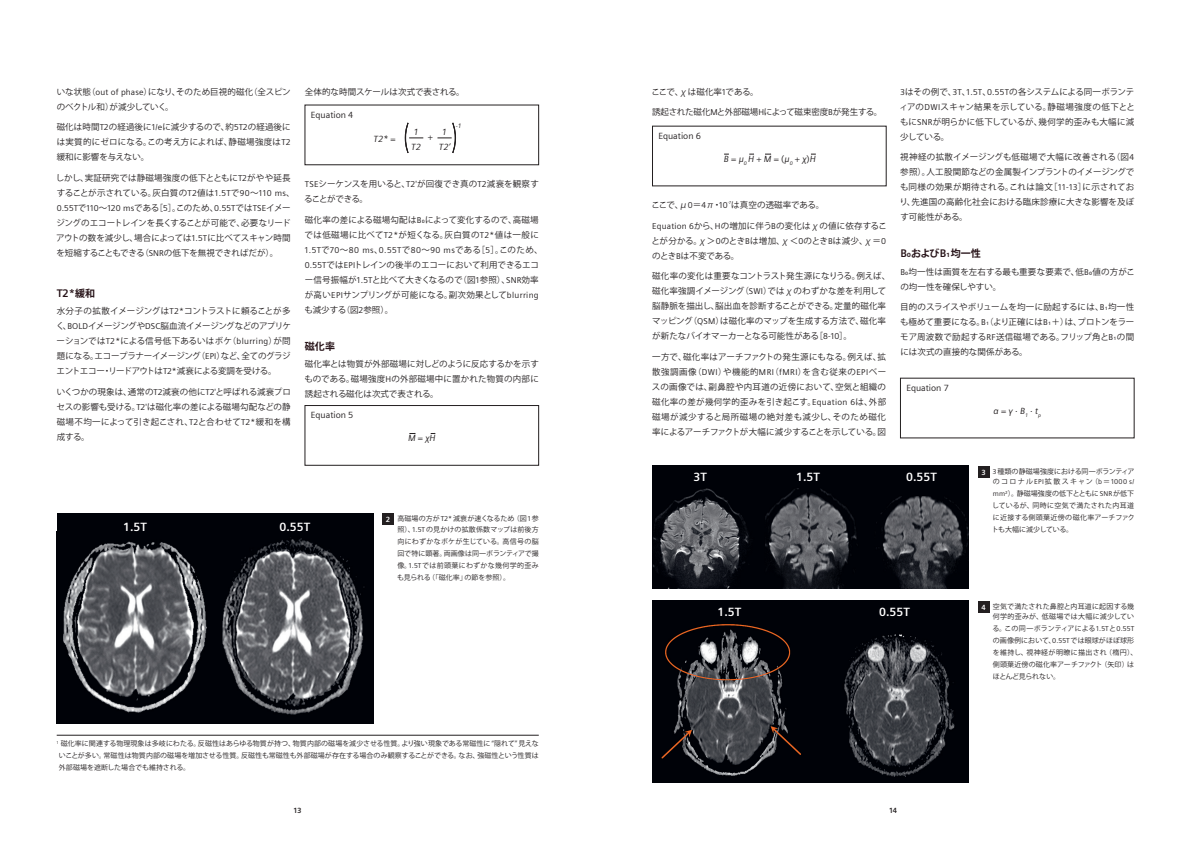
<style>
.page{position:relative;width:1191px;height:842px;background:#fff}
.page>*{position:absolute;margin:0;border:0;box-sizing:border-box;transform-origin:0 0}
.t1{font:700 12px "Siemens Sans";color:#fff}
.t2{font:700 11px "Siemens Sans";color:#251116}
.t3{font:700 10px "Koz Go Pro";letter-spacing:.01em;color:#251116}
.t4{font:italic 9px "Siemens Sans";color:#231f20}
.t5{font:9px "Siemens Sans";color:#231f20}
.t6{font:8.5px/15px "Koz Go Pro";letter-spacing:.01em;color:#231f20;text-align:justify}
.t7{font:8.5px/15px "Koz Go Pro";letter-spacing:.03em;color:#231f20}
.t8{font:8.5px "Siemens Sans";letter-spacing:.015em;color:#231f20}
.t9{font:8.5px "Siemens Sans";letter-spacing:.05em;color:#231f20}
.t10{font:8.5px "Koz Go Pro";letter-spacing:-.01em;color:#231f20}
.t11{font:700 7.5px "Siemens Sans";color:#231f20}
.t12{font:7px/12px "Koz Go Pro";letter-spacing:.01em;color:#231f20;text-align:justify}
.t13{font:7px/10.5px "Koz Go Pro";letter-spacing:.03em;color:#231f20;text-align:right}
.t14{font:6.5px "Siemens Sans";color:#231f20}
.s1{font-family:"Siemens Sans"}
.s2{font-family:"Koz Go Pro"}
.s3{font-family:"Koz Go Pro";font-size:10px}
.s4{font-style:italic}
.s5{font-style:normal}
.s6{font-family:"Siemens Sans";font-weight:700;font-size:7.5px;color:#fff}
.s7{font-family:"Siemens Sans";font-size:11px}
</style>
<div class="page">
<hr style="left:57px;top:735px;width:482px;height:1px;background:#231f20">
<div style="left:57px;top:513px;width:316px;height:210px;background:#000208"></div>
<img style="left:63px;top:541px;width:144px;height:172px">
<img style="left:222px;top:537px;width:143px;height:178px">
<div style="left:382px;top:513px;width:12px;height:12px;background:#231f20"></div>
<svg style="left:405px;top:123px;width:18px;height:30px"></svg>
<svg style="left:437px;top:123px;width:19px;height:30px"></svg>
<div style="left:305px;top:405px;width:234px;height:60px;border:1px solid #231f20"></div>
<div style="left:978px;top:466px;width:11px;height:11px;background:#231f20"></div>
<img style="left:652px;top:484px;width:317px;height:105px">
<div style="left:652px;top:466px;width:317px;height:18px;background:#000208"></div>
<div style="left:978px;top:601px;width:11px;height:11px;background:#231f20"></div>
<img style="left:652px;top:619px;width:317px;height:164px">
<div style="left:652px;top:601px;width:317px;height:18px;background:#000208"></div>
<svg style="left:765px;top:153px;width:6px;height:2px"></svg>
<p class="t6" style="left:57px;top:84px;width:236px">いな状態（<span class="s1">out of phase</span>）になり、そのため巨視的磁化（全スピンのベクトル和）が減少していく。</p>
<p class="t6" style="left:57px;top:120px;width:235px">磁化は時間<span class="s1">T2</span>の経過後に<span class="s1">1/e</span>に減少するので、約<span class="s1">5T2</span>の経過後には実質的にゼロになる。この考え方によれば、静磁場強度は<span class="s1">T2</span>緩和に影響を与えない。</p>
<p class="t6" style="left:56px;top:171px;width:240px">しかし、実証研究では静磁場強度の低下とともに<span class="s1">T2</span>がやや延長することが示されている。灰白質の<span class="s1">T2</span>値は<span class="s1">1.5T</span>で<span class="s1">90</span>～<span class="s1">110 ms</span>、</p>
<p class="t8" style="left:57px;top:203px;width:235px">0.55T<span class="s2">で</span>110<span class="s2">～</span>120 ms<span class="s2">である［</span>5<span class="s2">］。このため、</span>0.55T<span class="s2">では</span>TSE<span class="s2">イメー</span></p>
<p class="t6" style="left:56px;top:216px;width:236px">ジングのエコートレインを長くすることが可能で、必要なリードアウトの数を減少し、場合によっては<span class="s1">1.5T</span>に比べてスキャン時間を短縮することもできる（<span class="s1">SNR</span>の低下を無視できればだが）。</p>
<p class="t2" style="left:57px;top:287px;width:40px">T2*<span class="s3">緩和</span></p>
<p class="t6" style="left:56px;top:304px;width:236px">水分子の拡散イメージングは<span class="s1">T2*</span>コントラストに頼ることが多く、<span class="s1">BOLD</span>イメージングや<span class="s1">DSC</span>脳血流イメージングなどのアプリケーションでは<span class="s1">T2*</span>による信号低下あるいはボケ（<span class="s1">blurring</span>）が問題になる。エコープラナーイメージング（<span class="s1">EPI</span>）など、全てのグラジエントエコー・リードアウトは<span class="s1">T2*</span>減衰による変調を受ける。</p>
<p class="t6" style="left:57px;top:384px;width:236px">いくつかの現象は、通常の<span class="s1">T2</span>減衰の他に<span class="s1">T2'</span>と呼ばれる減衰プロセスの影響も受ける。<span class="s1">T2'</span>は磁化率の差による磁場勾配などの静磁場不均一によって引き起こされ、<span class="s1">T2</span>と合わせて<span class="s1">T2*</span>緩和を構成する。</p>
<p class="t6" style="left:305px;top:84px;width:161px">全体的な時間スケールは次式で表される。</p>
<p class="t5" style="left:311px;top:108px;width:44px">Equation 4</p>
<p class="t14" style="left:456px;top:121px;width:7px">-<span class="s4">1</span></p>
<p class="t4" style="left:413px;top:125px;width:7px">1</p>
<p class="t4" style="left:442px;top:125px;width:7px">1</p>
<p class="t4" style="left:373px;top:132px;width:24px">T2* <span class="s5">=</span></p>
<p class="t5" style="left:428px;top:130px;width:7px">+</p>
<p class="t4" style="left:439px;top:140px;width:13px">T2’</p>
<p class="t4" style="left:411px;top:140px;width:11px">T2</p>
<p class="t6" style="left:304px;top:177px;width:236px"><span class="s1">TSE</span>シーケンスを用いると、<span class="s1">T2'</span>が回復でき真の<span class="s1">T2</span>減衰を観察することができる。</p>
<p class="t7" style="left:304px;top:213px;width:236px">磁化率の差による磁場勾配は<span class="s1">B₀</span>によって変化するので、高磁場では低磁場に比べて<span class="s1">T2*</span>が短くなる。灰白質の<span class="s1">T2*</span>値は一般に</p>
<p class="t9" style="left:305px;top:245px;width:239px">1.5T<span class="s2">で</span>70<span class="s2">～</span>80 ms<span class="s2">、</span>0.55T<span class="s2">で</span>80<span class="s2">～</span>90 ms<span class="s2">である［</span>5<span class="s2">］。このため、</span></p>
<p class="t6" style="left:304px;top:258px;width:236px"><span class="s1">0.55T</span>では<span class="s1">EPI</span>トレインの後半のエコーにおいて利用できるエコー信号振幅が<span class="s1">1.5T</span>と比べて大きくなるので（図<span class="s1">1</span>参照）、<span class="s1">SNR</span>効率が高い<span class="s1">EPI</span>サンプリングが可能になる。副次効果として<span class="s1">blurring</span>も減少する（図<span class="s1">2</span>参照）。</p>
<p class="t3" style="left:305px;top:340px;width:32px">磁化率</p>
<p class="t6" style="left:304px;top:357px;width:236px">磁化率とは物質が外部磁場に対しどのように反応するかを示すものである。磁場強度<span class="s1">H</span>の外部磁場中に置かれた物質の内部に誘起される磁化は次式で表される。</p>
<p class="t5" style="left:311px;top:408px;width:44px">Equation 5</p>
<p class="t4" style="left:408px;top:431px;width:29px">M <span class="s5">=</span> χH</p>
<h1 class="t1" style="left:123px;top:518px;width:25px">1.5T</h1>
<h1 class="t1" style="left:279px;top:518px;width:32px">0.55T</h1>
<p class="t12" style="left:386px;top:514px;width:154px;line-height:10.5px;text-align:right"><span class="s6">2</span> 高磁場の方が<span class="s1">T2*</span>減衰が速くなるため（図<span class="s1">1</span>参照）、<span class="s1">1.5T</span>の見かけの拡散係数マップは前後方</p>
<p class="t12" style="left:397px;top:535px;width:143px">向にわずかなボケが生じている。高信号の脳回で特に顕著。両画像は同一ボランティアで撮像。<span class="s1">1.5T</span>では前頭葉にわずかな幾何学的歪みも見られる（「磁化率」の節を参照）。</p>
<p class="t12" style="left:59px;top:738px;width:481px;text-indent:-2px"><sup>1</sup> 磁化率に関連する物理現象は多岐にわたる。反磁性はあらゆる物質が持つ、物質内部の磁場を減少させる性質。より強い現象である常磁性に “隠れて”見えないことが多い。常磁性は物質内部の磁場を増加させる性質。反磁性も常磁性も外部磁場が存在する場合のみ観察することができる。なお、強磁性という性質は外部磁場を遮断した場合でも維持される。</p>
<p class="t6" style="left:651px;top:84px;width:108px">ここで、χは磁化率<span class="s1">1</span>である。</p>
<p class="t10" style="left:652px;top:107px;width:231px">誘起された磁化<span class="s1">M</span>と外部磁場<span class="s1">H</span>によって磁束密度<span class="s1">B</span>が発生する。</p>
<p class="t5" style="left:658px;top:129px;width:44px">Equation 6</p>
<p class="t4" style="left:724px;top:152px;width:93px">B <span class="s5">=</span> μ<sub>0</sub> H <span class="s5">+</span> M <span class="s5">= (</span>μ<sub>0</sub> <span class="s5">+</span> χ<span class="s5">)</span>H</p>
<p class="t6" style="left:651px;top:198px;width:174px">ここで、μ<span class="s1">0</span>＝<span class="s1">4</span>π・<span class="s1">10</span><sup>-7</sup>は真空の透磁率である。</p>
<p class="t6" style="left:651px;top:218px;width:237px"><span class="s1">Equation 6</span>から、<span class="s1">H</span>の増加に伴う<span class="s1">B</span>の変化はχの値に依存することが分かる。χ＞<span class="s1">0</span>のとき<span class="s1">B</span>は増加、χ＜<span class="s1">0</span>のとき<span class="s1">B</span>は減少、χ＝<span class="s1">0</span>のとき<span class="s1">B</span>は不変である。</p>
<p class="t6" style="left:652px;top:269px;width:239px;text-align:left">磁化率の変化は重要なコントラスト発生源になりうる。例えば、磁化率強調イメージング（<span class="s1">SWI</span>）ではχのわずかな差を利用して脳静脈を描出し、脳出血を診断することができる。定量的磁化率マッピング（<span class="s1">QSM</span>）は磁化率のマップを生成する方法で、磁化率が新たなバイオマーカーとなる可能性がある［<span class="s1">8-10</span>］。</p>
<p class="t6" style="left:652px;top:350px;width:236px">一方で、磁化率はアーチファクトの発生源にもなる。例えば、拡散強調画像（<span class="s1">DWI</span>）や機能的<span class="s1">MRI</span>（<span class="s1">fMRI</span>）を含む従来の<span class="s1">EPI</span>ベースの画像では、副鼻腔や内耳道の近傍において、空気と組織の磁化率の差が幾何学的歪みを引き起こす。<span class="s1">Equation 6</span>は、外部磁場が減少すると局所磁場の絶対差も減少し、そのため磁化率によるアーチファクトが大幅に減少することを示している。図</p>
<p class="t6" style="left:899px;top:84px;width:237px"><span class="s1">3</span>はその例で、<span class="s1">3T</span>、<span class="s1">1.5T</span>、<span class="s1">0.55T</span>の各システムによる同一ボランティアの<span class="s1">DWI</span>スキャン結果を示している。静磁場強度の低下とともに<span class="s1">SNR</span>が明らかに低下しているが、幾何学的歪みも大幅に減少している。</p>
<p class="t6" style="left:899px;top:150px;width:236px">視神経の拡散イメージングも低磁場で大幅に改善される（図<span class="s1">4</span>参照）。人工股関節などの金属製インプラントのイメージングでも同様の効果が期待される。これは論文［<span class="s1">11-13</span>］に示されており、先進国の高齢化社会における臨床診療に大きな影響を及ぼす可能性がある。</p>
<p class="t3" style="left:900px;top:247px;width:82px"><span class="s7">B₀</span>および<span class="s7">B₁</span>均一性</p>
<p class="t6" style="left:900px;top:264px;width:236px"><span class="s1">B₀</span>均一性は画質を左右する最も重要な要素で、低<span class="s1">B₀</span>値の方がこの均一性を確保しやすい。</p>
<p class="t6" style="left:900px;top:300px;width:236px">目的のスライスやボリュームを均一に励起するには、<span class="s1">B₁</span>均一性も極めて重要になる。<span class="s1">B</span>（より正確には<span class="s1">B₁</span>＋）は、プロトンをラー</p>
<p class="t8" style="left:986px;top:318px;width:5px">₁</p>
<p class="t6" style="left:900px;top:330px;width:235px">モア周波数で励起する<span class="s1">RF</span>送信磁場である。フリップ角と<span class="s1">B₁</span>の間には次式の直接的な関係がある。</p>
<p class="t5" style="left:906px;top:381px;width:44px">Equation 7</p>
<p class="t4" style="left:993px;top:404px;width:49px">α <span class="s5">=</span> γ <span class="s5">∙</span> B<sub>1</sub> <span class="s5">∙</span> t<sub>p</sub></p>
<h1 class="t1" style="left:693px;top:468px;width:15px">3T</h1>
<h1 class="t1" style="left:796px;top:468px;width:25px">1.5T</h1>
<h1 class="t1" style="left:906px;top:468px;width:32px">0.55T</h1>
<h1 class="t1" style="left:717px;top:602px;width:25px">1.5T</h1>
<h1 class="t1" style="left:879px;top:602px;width:32px">0.55T</h1>
<p class="t12" style="left:981px;top:466px;width:155px;line-height:10.5px;text-align:right"><span class="s6">3</span> <span class="s1">3</span>種類の静磁場強度における同一ボランティアのコロナル<span class="s1">EPI</span>拡散スキャン（<span class="s1">b</span>＝<span class="s1">1000 s/</span></p>
<p class="t12" style="left:992px;top:488px;width:144px"><span class="s1">mm²</span>）。静磁場強度の低下とともに<span class="s1">SNR</span>が低下しているが、同時に空気で満たされた内耳道に近接する側頭葉近傍の磁化率アーチファクトも大幅に減少している。</p>
<p class="t13" style="left:981px;top:601px;width:154px"><span class="s6">4</span> 空気で満たされた鼻腔と内耳道に起因する幾何学的歪みが、低磁場では大幅に減少してい</p>
<p class="t12" style="left:992px;top:623px;width:147px;text-align:left">る。この同一ボランティアによる<span class="s1">1.5T</span>と<span class="s1">0.55T</span>の画像例において、<span class="s1">0.55T</span>では眼球がほぼ球形を維持し、視神経が明瞭に描出され（楕円）、側頭葉近傍の磁化率アーチファクト（矢印）はほとんど見られない。</p>
<p class="t11" style="left:294px;top:807px;width:9px">13</p>
<p class="t11" style="left:889px;top:807px;width:9px">14</p>
</div>
